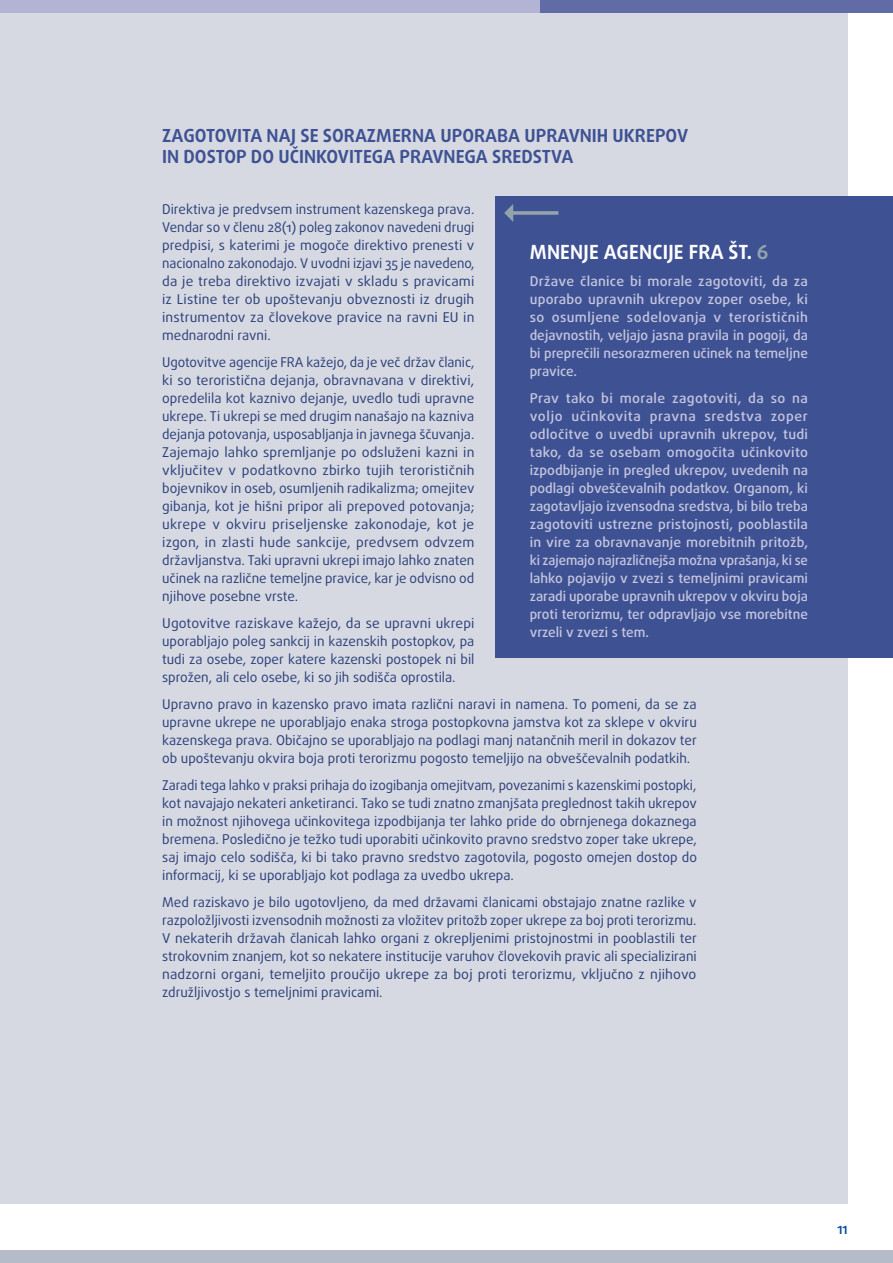
<style>
.page{position:relative;width:893px;height:1263px;background:#fff}
.page>*{position:absolute;margin:0;border:0;box-sizing:border-box;transform-origin:0 0}
.FRA_op_title{font:700 19.5px "Daxline Pro";letter-spacing:.01em;color:#fff}
.title_0_right{font:700 18px/21px "Daxline Pro";color:#3e5293}
.body_op_right{font:13.5px/18px "Daxline Pro";color:#2a3f79;text-align:justify}
.Opinions-text{font:500 13.5px/18px "Daxline Pro";color:#c6c6df;text-align:justify}
.t1{font:700 11.25px "Daxline Pro";color:#004a9a}
.s1{color:#93a3ac}
</style>
<div class="page">
<div style="left:0;top:0;width:848px;height:1204px;background:#d7d9e2"></div>
<div style="left:0;top:0;width:808px;height:13px;background:#b3b3d4"></div>
<div style="left:0;top:1250px;width:893px;height:13px;background:#b6bbca"></div>
<div style="left:540px;top:0;width:353px;height:13px;background:#616ba5"></div>
<div style="left:496px;top:196px;width:397px;height:462px;background:#3e5293"></div>
<svg style="left:504px;top:204px;width:54px;height:18px"></svg>
<h2 class="title_0_right" style="left:162px;top:125px;width:527px">ZAGOTOVITA NAJ SE SORAZMERNA UPORABA UPRAVNIH UKREPOV<br>IN DOSTOP DO UČINKOVITEGA PRAVNEGA SREDSTVA</h2>
<p class="body_op_right" style="left:162px;top:200px;width:314px">Direktiva je predvsem instrument kazenskega prava.<br>Vendar so v členu 28(1) poleg zakonov navedeni drugi predpisi, s katerimi je mogoče direktivo prenesti v nacionalno zakonodajo. V uvodni izjavi 35 je navedeno, da je treba direktivo izvajati v skladu s pravicami iz Listine ter ob upoštevanju obveznosti iz drugih instrumentov za človekove pravice na ravni EU in mednarodni ravni.</p>
<p class="body_op_right" style="left:162px;top:353px;width:314px">Ugotovitve agencije FRA kažejo, da je več držav članic, ki so teroristična dejanja, obravnavana v direktivi, opredelila kot kaznivo dejanje, uvedlo tudi upravne ukrepe. Ti ukrepi se med drugim nanašajo na kazniva dejanja potovanja, usposabljanja in javnega ščuvanja.<br>Zajemajo lahko spremljanje po odsluženi kazni in vključitev v podatkovno zbirko tujih terorističnih bojevnikov in oseb, osumljenih radikalizma; omejitev gibanja, kot je hišni pripor ali prepoved potovanja; ukrepe v okviru priseljenske zakonodaje, kot je izgon, in zlasti hude sankcije, predvsem odvzem državljanstva. Taki upravni ukrepi imajo lahko znaten učinek na različne temeljne pravice, kar je odvisno od njihove posebne vrste.</p>
<p class="body_op_right" style="left:162px;top:614px;width:314px">Ugotovitve raziskave kažejo, da se upravni ukrepi uporabljajo poleg sankcij in kazenskih postopkov, pa tudi za osebe, zoper katere kazenski postopek ni bil sprožen, ali celo osebe, ki so jih sodišča oprostila.</p>
<p class="body_op_right" style="left:162px;top:695px;width:536px">Upravno pravo in kazensko pravo imata različni naravi in namena. To pomeni, da se za upravne ukrepe ne uporabljajo enaka stroga postopkovna jamstva kot za sklepe v okviru kazenskega prava. Običajno se uporabljajo na podlagi manj natančnih meril in dokazov ter ob upoštevanju okvira boja proti terorizmu pogosto temeljijo na obveščevalnih podatkih.</p>
<p class="body_op_right" style="left:162px;top:776px;width:536px">Zaradi tega lahko v praksi prihaja do izogibanja omejitvam, povezanimi s kazenskimi postopki, kot navajajo nekateri anketiranci. Tako se tudi znatno zmanjšata preglednost takih ukrepov in možnost njihovega učinkovitega izpodbijanja ter lahko pride do obrnjenega dokaznega bremena. Posledično je težko tudi uporabiti učinkovito pravno sredstvo zoper take ukrepe, saj imajo celo sodišča, ki bi tako pravno sredstvo zagotovila, pogosto omejen dostop do informacij, ki se uporabljajo kot podlaga za uvedbo ukrepa.</p>
<p class="body_op_right" style="left:162px;top:893px;width:536px">Med raziskavo je bilo ugotovljeno, da med državami članicami obstajajo znatne razlike v razpoložljivosti izvensodnih možnosti za vložitev pritožb zoper ukrepe za boj proti terorizmu.<br>V nekaterih državah članicah lahko organi z okrepljenimi pristojnostmi in pooblastili ter strokovnim znanjem, kot so nekatere institucije varuhov človekovih pravic ali specializirani nadzorni organi, temeljito proučijo ukrepe za boj proti terorizmu, vključno z njihovo združljivostjo s temeljnimi pravicami.</p>
<h3 class="FRA_op_title" style="left:530px;top:239px;width:240px">MNENJE AGENCIJE FRA ŠT. <span class="s1">6</span></h3>
<p class="Opinions-text" style="left:530px;top:272px;width:280px">Države članice bi morale zagotoviti, da za uporabo upravnih ukrepov zoper osebe, ki so osumljene sodelovanja v terorističnih dejavnostih, veljajo jasna pravila in pogoji, da bi preprečili nesorazmeren učinek na temeljne pravice.</p>
<p class="Opinions-text" style="left:530px;top:389px;width:280px">Prav tako bi morale zagotoviti, da so na voljo učinkovita pravna sredstva zoper odločitve o uvedbi upravnih ukrepov, tudi tako, da se osebam omogočita učinkovito izpodbijanje in pregled ukrepov, uvedenih na podlagi obveščevalnih podatkov. Organom, ki zagotavljajo izvensodna sredstva, bi bilo treba zagotoviti ustrezne pristojnosti, pooblastila in vire za obravnavanje morebitnih pritožb, ki zajemajo najrazličnejša možna vprašanja, ki se lahko pojavijo v zvezi s temeljnimi pravicami zaradi uporabe upravnih ukrepov v okviru boja proti terorizmu, ter odpravljajo vse morebitne vrzeli v zvezi s tem.</p>
<p class="t1" style="left:837px;top:1222px;width:12px">11</p>
</div>
